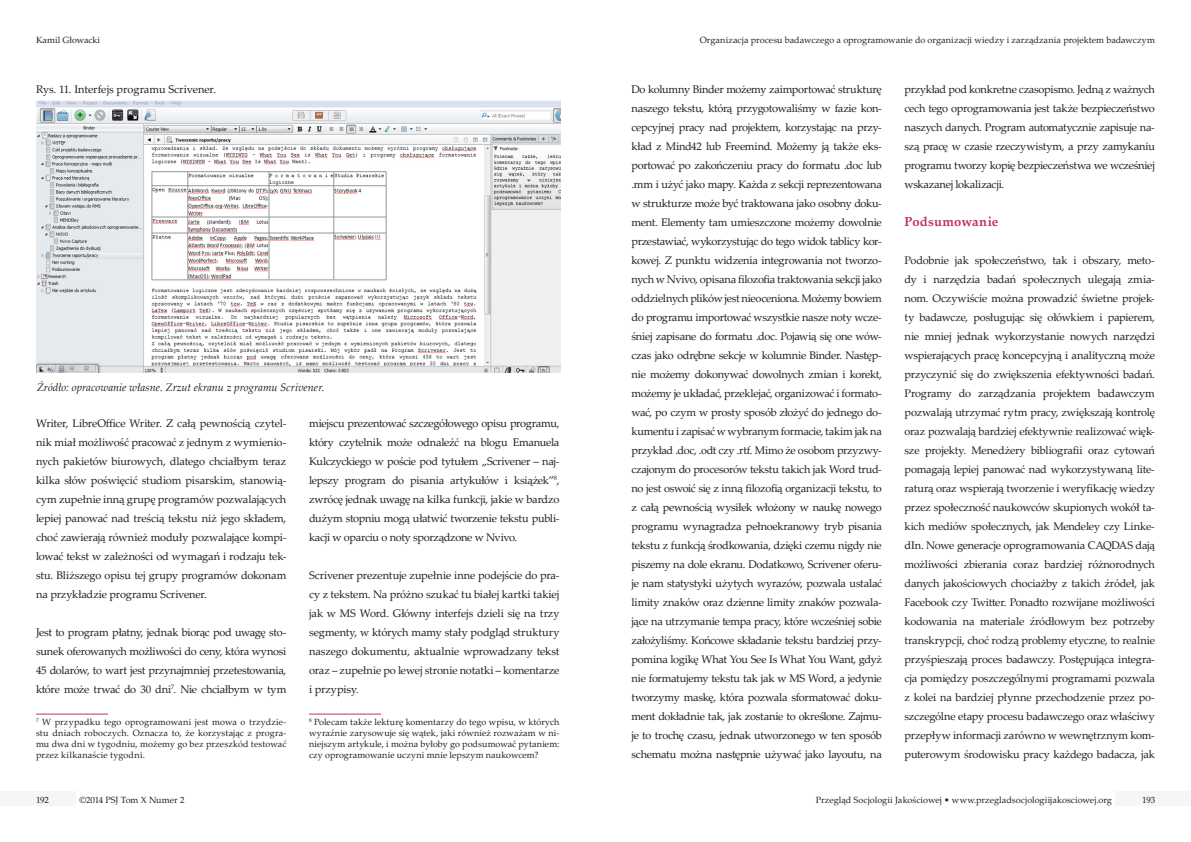
<style>
.page{position:relative;width:1191px;height:842px;background:#fff}
.page>*{position:absolute;margin:0;border:0;box-sizing:border-box;transform-origin:0 0}
.Tekst_podstawowy{font:700 13px "Palatino Linotype";letter-spacing:.015em;color:#bf335f}
.Normalny{font:11px/19px "Palatino Linotype";letter-spacing:-.02em;color:#231f20;text-align:justify}
.Legenda{font:italic 11px "Palatino Linotype";letter-spacing:-.005em;color:#231f20}
.Legenda-2{font:11px "Palatino Linotype";letter-spacing:-.005em;color:#231f20}
.przypisy{font:9px/11px "Palatino Linotype";letter-spacing:.005em;color:#231f20;text-align:justify}
.Normalny-2{font:9px "Palatino Linotype";letter-spacing:.005em;color:#231f20}
</style>
<div class="page">
<div style="left:1115px;top:791px;width:76px;height:15px;background:#f3f3f3"></div>
<div style="left:0;top:791px;width:76px;height:15px;background:#f3f3f3"></div>
<hr style="left:36px;top:714px;width:72px;height:1px;background:#bf335f">
<hr style="left:309px;top:714px;width:72px;height:1px;background:#bf335f">
<img style="left:37px;top:101px;width:523px;height:271px">
<p class="Normalny-2" style="left:36px;top:34px;width:66px">Kamil Głowacki</p>
<p class="Legenda-2" style="left:36px;top:81px;width:182px">Rys. 11. Interfejs programu Scrivener.</p>
<p class="Legenda" style="left:37px;top:380px;width:289px">Źródło: opracowanie własne. Zrzut ekranu z programu Scrivener.</p>
<p class="Normalny" style="left:36px;top:413px;width:252px">Writer, LibreOffice Writer. Z całą pewnością czytel&shy;nik miał możliwość pracować z jednym z wymienio&shy;nych pakietów biurowych, dlatego chciałbym teraz kilka słów poświęcić studiom pisarskim, stanowią&shy;cym zupełnie inną grupę programów pozwalających lepiej panować nad treścią tekstu niż jego składem, choć zawierają również moduły pozwalające kompi&shy;lować tekst w zależności od wymagań i rodzaju tek&shy;stu. Bliższego opisu tej grupy programów dokonam na przykładzie programu Scrivener.</p>
<p class="Normalny" style="left:36px;top:622px;width:252px">Jest to program płatny, jednak biorąc pod uwagę sto&shy;sunek oferowanych możliwości do ceny, która wynosi 45 dolarów, to wart jest przynajmniej przetestowania, które może trwać do 30 dni<sup>7</sup>. Nie chciałbym w tym</p>
<p class="przypisy" style="left:36px;top:716px;width:252px"><sup>7</sup> W przypadku tego oprogramowani jest mowa o trzydzie&shy;stu dniach roboczych. Oznacza to, że korzystając z progra&shy;mu dwa dni w tygodniu, możemy go bez przeszkód testować przez kilkanaście tygodni.</p>
<p class="Normalny" style="left:309px;top:413px;width:252px">miejscu prezentować szczegółowego opisu programu, który czytelnik może odnaleźć na blogu Emanuela Kulczyckiego w poście pod tytułem „Scrivener – naj&shy;lepszy program do pisania artykułów i książek”<sup>8</sup>, zwrócę jednak uwagę na kilka funkcji, jakie w bardzo dużym stopniu mogą ułatwić tworzenie tekstu publi&shy;kacji w oparciu o noty sporządzone w Nvivo.</p>
<p class="Normalny" style="left:309px;top:565px;width:252px">Scrivener prezentuje zupełnie inne podejście do pra&shy;cy z tekstem. Na próżno szukać tu białej kartki takiej jak w MS Word. Główny interfejs dzieli się na trzy segmenty, w których mamy stały podgląd struktury naszego dokumentu, aktualnie wprowadzany tekst oraz – zupełnie po lewej stronie notatki – komentarze i przypisy.</p>
<p class="przypisy" style="left:309px;top:716px;width:252px"><sup>8</sup> Polecam także lekturę komentarzy do tego wpisu, w których wyraźnie zarysowuje się wątek, jaki również rozważam w ni&shy;niejszym artykule, i można byłoby go podsumować pytaniem: czy oprogramowanie uczyni mnie lepszym naukowcem?</p>
<p class="Normalny-2" style="left:700px;top:33px;width:457px">Organizacja procesu badawczego a oprogramowanie do organizacji wiedzy i zarządzania projektem badawczym</p>
<p class="Normalny" style="left:631px;top:79px;width:252px">Do kolumny Binder możemy zaimportować strukturę naszego tekstu, którą przygotowaliśmy w fazie kon&shy;cepcyjnej pracy nad projektem, korzystając na przy&shy;kład z Mind42 lub Freemind. Możemy ją także eks&shy;portować po zakończeniu pracy do formatu .doc lub .mm i użyć jako mapy. Każda z sekcji reprezentowana w strukturze może być traktowana jako osobny doku&shy;ment. Elementy tam umieszczone możemy dowolnie przestawiać, wykorzystując do tego widok tablicy kor&shy;kowej. Z punktu widzenia integrowania not tworzo&shy;nych w Nvivo, opisana filozofia traktowania sekcji jako oddzielnych plików jest nieoceniona. Możemy bowiem do programu importować wszystkie nasze noty wcze&shy;śniej zapisane do formatu .doc. Pojawią się one wów&shy;czas jako odrębne sekcje w kolumnie Binder. Następ&shy;nie możemy dokonywać dowolnych zmian i korekt, możemy je układać, przeklejać, organizować i formato&shy;wać, po czym w prosty sposób złożyć do jednego do&shy;kumentu i zapisać w wybranym formacie, takim jak na przykład .doc, .odt czy .rtf. Mimo że osobom przyzwy&shy;czajonym do procesorów tekstu takich jak Word trud&shy;no jest oswoić się z inną filozofią organizacji tekstu, to z całą pewnością wysiłek włożony w naukę nowego programu wynagradza pełnoekranowy tryb pisania tekstu z funkcją środkowania, dzięki czemu nigdy nie piszemy na dole ekranu. Dodatkowo, Scrivener oferu&shy;je nam statystyki użytych wyrazów, pozwala ustalać limity znaków oraz dzienne limity znaków pozwala&shy;jące na utrzymanie tempa pracy, które wcześniej sobie założyliśmy. Końcowe składanie tekstu bardziej przy&shy;pomina logikę What You See Is What You Want, gdyż nie formatujemy tekstu tak jak w MS Word, a jedynie tworzymy maskę, która pozwala sformatować doku&shy;ment dokładnie tak, jak zostanie to określone. Zajmu&shy;je to trochę czasu, jednak utworzonego w ten sposób schematu można następnie używać jako layoutu, na</p>
<p class="Normalny" style="left:904px;top:79px;width:252px">przykład pod konkretne czasopismo. Jedną z ważnych cech tego oprogramowania jest także bezpieczeństwo naszych danych. Program automatycznie zapisuje na&shy;szą pracę w czasie rzeczywistym, a przy zamykaniu programu tworzy kopię bezpieczeństwa we wcześniej wskazanej lokalizacji.</p>
<p class="Tekst_podstawowy" style="left:904px;top:212px;width:95px">Podsumowanie</p>
<p class="Normalny" style="left:904px;top:250px;width:252px">Podobnie jak społeczeństwo, tak i obszary, meto&shy;dy i narzędzia badań społecznych ulegają zmia&shy;nom. Oczywiście można prowadzić świetne projek&shy;ty badawcze, posługując się ołówkiem i papierem, nie mniej jednak wykorzystanie nowych narzędzi wspierających pracę koncepcyjną i analityczną może przyczynić się do zwiększenia efektywności badań.<br>Programy do zarządzania projektem badawczym pozwalają utrzymać rytm pracy, zwiększają kontrolę oraz pozwalają bardziej efektywnie realizować więk&shy;sze projekty. Menedżery bibliografii oraz cytowań pomagają lepiej panować nad wykorzystywaną lite&shy;raturą oraz wspierają tworzenie i weryfikację wiedzy przez społeczność naukowców skupionych wokół ta&shy;kich mediów społecznych, jak Mendeley czy Linke&shy;dIn. Nowe generacje oprogramowania CAQDAS dają możliwości zbierania coraz bardziej różnorodnych danych jakościowych chociażby z takich źródeł, jak Facebook czy Twitter. Ponadto rozwijane możliwości kodowania na materiale źródłowym bez potrzeby transkrypcji, choć rodzą problemy etyczne, to realnie przyśpieszają proces badawczy. Postępująca integra&shy;cja pomiędzy poszczególnymi programami pozwala z kolei na bardziej płynne przechodzenie przez po&shy;szczególne etapy procesu badawczego oraz właściwy przepływ informacji zarówno w wewnętrznym kom&shy;puterowym środowisku pracy każdego badacza, jak</p>
<p class="przypisy" style="left:36px;top:794px;width:15px">192</p>
<p class="przypisy" style="left:79px;top:794px;width:107px">©2014 PSJ Tom X Numer 2</p>
<p class="przypisy" style="left:815px;top:794px;width:298px">Przegląd Socjologii Jakościowej • www.przegladsocjologiijakosciowej.org</p>
<p class="przypisy" style="left:1142px;top:794px;width:15px">193</p>
</div>
